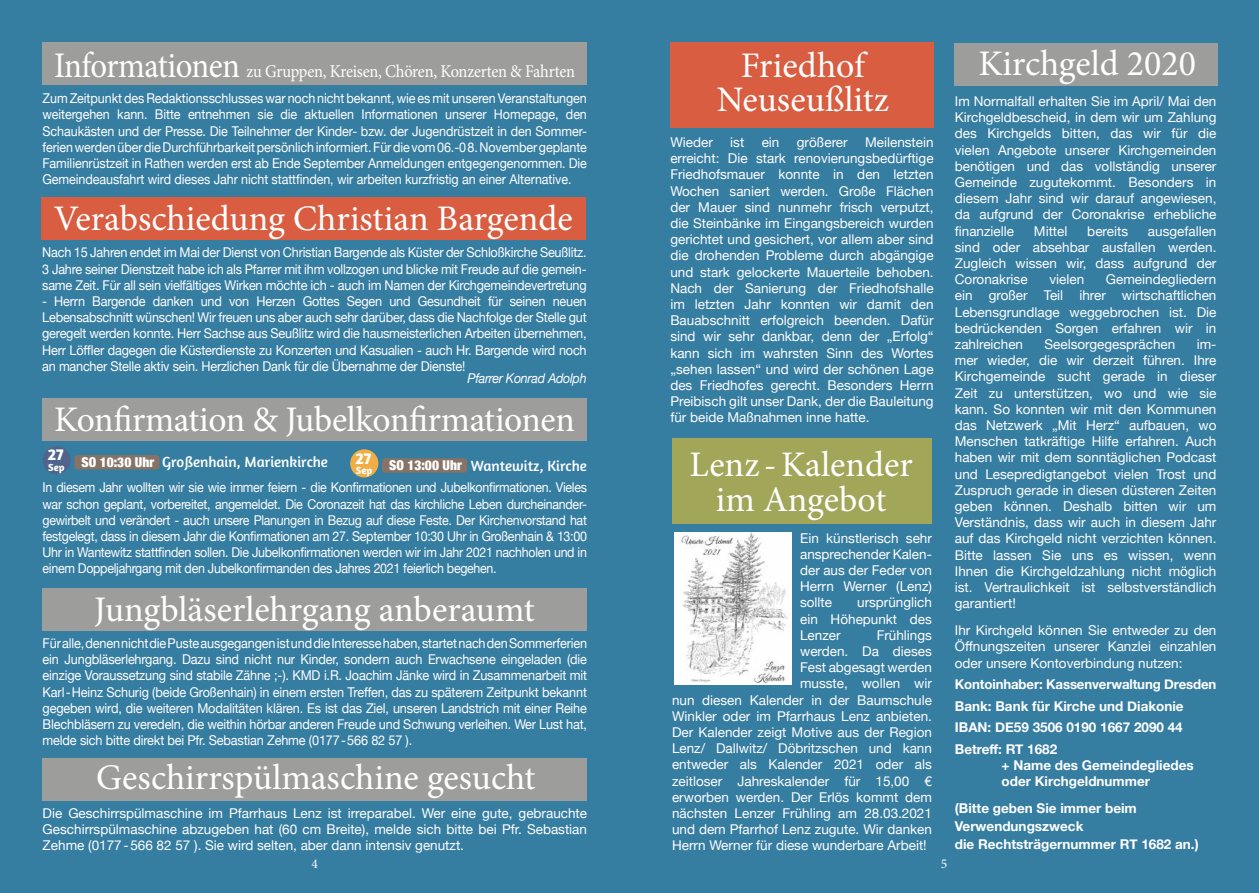
<style>
.page{position:relative;width:1259px;height:893px;background:#367da2}
.page>*{position:absolute;margin:0;border:0;box-sizing:border-box;transform-origin:0 0}
.t1{font:36px/34.5px "Minion Pro";letter-spacing:-.005em;color:#fff;text-align:center}
.t2{font:18px "Minion Pro";letter-spacing:-.015em;color:#fff;scale:.91 1}
.t3{font:700 16.5px "Amaranth";color:#fff}
.t4{font:15px "Amaranth";color:#fff}
.t5{font:13.5px/16.2px "Helvetica Neue";color:#fff;text-align:justify}
.t6{font:13.5px/16.2px "Helvetica Neue";color:#fff;text-align:justify;scale:.94 1}
.t7{font:13.5px/16.2px "Helvetica Neue";color:#fff;text-align:justify;scale:.92 1}
.t8{font:13.5px/16.2px "Helvetica Neue";color:#fff;text-align:justify;scale:.93 1}
.t9{font:700 13.5px/21.6px "Helvetica Neue";color:#fff}
.t10{font:900 condensed 13.5px "Helvetica Neue";color:#fff}
.t11{font:italic 13.5px "Helvetica Neue";letter-spacing:-.025em;color:#fff;scale:.93 1}
.t12{font:13.5px "Minion Pro";color:#fff}
.t13{font:700 10.5px "Amaranth";color:#fff}
.s1{font-size:36px}
</style>
<div class="page">
<div style="left:43px;top:43px;width:544px;height:42px;background:#9d9d9c"></div>
<div style="left:43px;top:398px;width:544px;height:42px;background:#9d9d9c"></div>
<div style="left:43px;top:446px;width:28px;height:28px;background:#51648c;border-radius:50%"></div>
<svg style="left:74px;top:455px;width:85px;height:14px"></svg>
<div style="left:350px;top:449px;width:28px;height:28px;background:#f2ae45;border-radius:50%"></div>
<svg style="left:382px;top:458px;width:85px;height:15px"></svg>
<div style="left:43px;top:588px;width:544px;height:43px;background:#9d9d9c"></div>
<div style="left:672px;top:439px;width:260px;height:85px;background:#a2a659"></div>
<img style="left:674px;top:533px;width:117px;height:152px">
<div style="left:955px;top:43px;width:263px;height:42px;background:#9d9d9c"></div>
<div style="left:670px;top:43px;width:263px;height:85px;background:#d95d41"></div>
<div style="left:43px;top:759px;width:544px;height:42px;background:#9d9d9c"></div>
<div style="left:41px;top:198px;width:545px;height:42px;background:#d95d41"></div>
<h2 class="t2" style="left:54px;top:60px;width:574px"><span class="s1">Informationen</span> zu Gruppen, Kreisen, Chören, Konzerten &amp; Fahrten</h2>
<p class="t8" style="left:43px;top:91px;width:587px">Zum Zeitpunkt des Redaktionsschlusses war noch nicht bekannt, wie es mit unseren Veranstaltungen weitergehen kann. Bitte entnehmen sie die aktuellen Informationen unserer Homepage, den Schaukästen und der Presse. Die Teilnehmer der Kinder- bzw. der Jugendrüstzeit in den Sommer&shy;ferien werden über die Durchführbarkeit persönlich informiert. Für die vom 06.-08. November geplante Familienrüstzeit in Rathen werden erst ab Ende September Anmeldungen entgegengenommen. Die Gemeindeausfahrt wird dieses Jahr nicht stattfinden, wir arbeiten kurzfristig an einer Alternative.</p>
<h1 class="t1" style="left:54px;top:201px;width:520px">Verabschiedung Christian Bargende</h1>
<p class="t6" style="left:42px;top:245px;width:581px">Nach 15 Jahren endet im Mai der Dienst von Christian Bargende als Küster der Schloßkirche Seußlitz.<br>3 Jahre seiner Dienstzeit habe ich als Pfarrer mit ihm vollzogen und blicke mit Freude auf die gemein&shy;same Zeit. Für all sein vielfältiges Wirken möchte ich - auch im Namen der Kirchgemeindevertretung</p>
<p class="t6" style="left:42px;top:294px;width:581px">- Herrn Bargende danken und von Herzen Gottes Segen und Gesundheit für seinen neuen Lebensabschnitt wünschen! Wir freuen uns aber auch sehr darüber, dass die Nachfolge der Stelle gut geregelt werden konnte. Herr Sachse aus Seußlitz wird die hausmeisterlichen Arbeiten übernehmen, Herr Löffler dagegen die Küsterdienste zu Konzerten und Kasualien - auch Hr. Bargende wird noch an mancher Stelle aktiv sein. Herzlichen Dank für die Übernahme der Dienste!</p>
<p class="t11" style="left:467px;top:368px;width:130px">Pfarrer Konrad Adolph</p>
<h1 class="t1" style="left:54px;top:403px;width:522px">Konfirmation &amp; Jubelkonfirmationen</h1>
<p class="t4" style="left:162px;top:453px;width:167px">Großenhain, Marienkirche</p>
<p class="t3" style="left:48px;top:444px;width:18px">27</p>
<p class="t13" style="left:48px;top:461px;width:18px">Sep</p>
<p class="t3" style="left:355px;top:448px;width:18px">27</p>
<p class="t13" style="left:356px;top:464px;width:18px">Sep</p>
<p class="t10" style="left:81px;top:451px;width:74px">SO 10:30 Uhr</p>
<p class="t4" style="left:471px;top:457px;width:118px">Wantewitz, Kirche</p>
<p class="t10" style="left:389px;top:454px;width:74px">SO 13:00 Uhr</p>
<p class="t7" style="left:43px;top:480px;width:593px">In diesem Jahr wollten wir sie wie immer feiern - die Konfirmationen und Jubelkonfirmationen. Vieles war schon geplant, vorbereitet, angemeldet. Die Coronazeit hat das kirchliche Leben durcheinander&shy;gewirbelt und verändert - auch unsere Planungen in Bezug auf diese Feste. Der Kirchenvorstand hat festgelegt, dass in diesem Jahr die Konfirmationen am 27. September 10:30 Uhr in Großenhain &amp; 13:00<br>Uhr in Wantewitz stattfinden sollen. Die Jubelkonfirmationen werden wir im Jahr 2021 nachholen und in einem Doppeljahrgang mit den Jubelkonfirmanden des Jahres 2021 feierlich begehen.</p>
<h1 class="t1" style="left:94px;top:592px;width:442px">Jungbläserlehrgang anberaumt</h1>
<p class="t6" style="left:43px;top:636px;width:581px">Für alle, denen nicht die Puste ausgegangen ist und die Interesse haben, startet nach den Sommerferien ein Jungbläserlehrgang. Dazu sind nicht nur Kinder, sondern auch Erwachsene eingeladen (die einzige Voraussetzung sind stabile Zähne ;-). KMD i.R. Joachim Jänke wird in Zusammenarbeit mit Karl-Heinz Schurig (beide Großenhain) in einem ersten Treffen, das zu späterem Zeitpunkt bekannt gegeben wird, die weiteren Modalitäten klären. Es ist das Ziel, unseren Landstrich mit einer Reihe Blechbläsern zu veredeln, die weithin hörbar anderen Freude und Schwung verleihen. Wer Lust hat, melde sich bitte direkt bei Pfr. Sebastian Zehme (0177-566 82 57 ).</p>
<h1 class="t1" style="left:96px;top:761px;width:441px">Geschirrspülmaschine gesucht</h1>
<p class="t5" style="left:43px;top:806px;width:546px">Die Geschirrspülmaschine im Pfarrhaus Lenz ist irreparabel. Wer eine gute, gebrauchte Geschirrspülmaschine abzugeben hat (60 cm Breite), melde sich bitte bei Pfr. Sebastian Zehme (0177-566 82 57 ). Sie wird selten, aber dann intensiv genutzt.</p>
<h1 class="t1" style="left:717px;top:48px;width:174px">Friedhof<br>Neuseußlitz</h1>
<p class="t5" style="left:670px;top:135px;width:44px">Wieder</p>
<p class="t5" style="left:730px;top:135px;width:15px">ist</p>
<p class="t5" style="left:761px;top:135px;width:19px">ein</p>
<p class="t5" style="left:797px;top:135px;width:52px">größerer</p>
<p class="t5" style="left:670px;top:135px;width:265px;text-indent:195px">Meilenstein erreicht: Die stark renovierungsbedürftige Friedhofsmauer konnte in den letzten Wochen saniert werden. Große Flächen der Mauer sind nunmehr frisch verputzt, die Steinbänke im Eingangsbereich wurden gerichtet und gesichert, vor allem aber sind die drohenden Probleme durch abgängige und stark gelockerte Mauerteile behoben.<br>Nach der Sanierung der Friedhofshalle im letzten Jahr konnten wir damit den Bauabschnitt erfolgreich beenden. Dafür sind wir sehr dankbar, denn der „Erfolg“ kann sich im wahrsten Sinn des Wortes „sehen lassen“ und wird der schönen Lage des Friedhofes gerecht. Besonders Herrn Preibisch gilt unser Dank, der die Bauleitung für beide Maßnahmen inne hatte.</p>
<h1 class="t1" style="left:689px;top:448px;width:225px">Lenz -Kalender im Angebot</h1>
<p class="t5" style="left:800px;top:530px;width:133px">Ein künstlerisch sehr ansprechender Kalen&shy;der aus der Feder von Herrn Werner (Lenz) sollte</p>
<p class="t5" style="left:800px;top:595px;width:133px;text-indent:57px">ursprünglich ein Höhepunkt des Lenzer</p>
<p class="t5" style="left:876px;top:628px;width:57px">Frühlings</p>
<p class="t5" style="left:800px;top:644px;width:133px">werden. Da dieses</p>
<p class="t5" style="left:800px;top:660px;width:133px">Fest abgesagt werden</p>
<p class="t5" style="left:800px;top:676px;width:133px">musste, wollen wir</p>
<p class="t5" style="left:672px;top:692px;width:261px">nun diesen Kalender in der Baumschule</p>
<p class="t5" style="left:672px;top:709px;width:261px">Winkler oder im Pfarrhaus Lenz anbieten.</p>
<p class="t5" style="left:672px;top:725px;width:261px">Der Kalender zeigt Motive aus der Region</p>
<p class="t5" style="left:672px;top:741px;width:261px">Lenz/ Dallwitz/ Döbritzschen und kann</p>
<p class="t5" style="left:672px;top:757px;width:261px">entweder als Kalender 2021 oder als</p>
<p class="t5" style="left:672px;top:773px;width:261px">zeitloser Jahreskalender für 15,00 €</p>
<p class="t5" style="left:672px;top:790px;width:261px">erworben werden. Der Erlös kommt dem</p>
<p class="t5" style="left:672px;top:806px;width:261px">nächsten Lenzer Frühling am 28.03.2021</p>
<p class="t5" style="left:672px;top:822px;width:261px">und dem Pfarrhof Lenz zugute. Wir danken</p>
<p class="t5" style="left:672px;top:838px;width:256px">Herrn Werner für diese wunderbare Arbeit!</p>
<p class="t12" style="left:312px;top:854px;width:8px">4</p>
<p class="t12" style="left:941px;top:854px;width:8px">5</p>
<h1 class="t1" style="left:978px;top:47px;width:219px">Kirchgeld 2020</h1>
<p class="t5" style="left:955px;top:94px;width:263px">Im Normalfall erhalten Sie im April/ Mai den Kirchgeldbescheid, in dem wir um Zahlung des Kirchgelds bitten, das wir für die vielen Angebote unserer Kirchgemeinden benötigen und das vollständig unserer Gemeinde zugutekommt. Besonders in diesem Jahr sind wir darauf angewiesen, da aufgrund der Coronakrise erhebliche finanzielle</p>
<p class="t5" style="left:955px;top:223px;width:263px;text-indent:193px">ausgefallen sind oder absehbar ausfallen werden.<br>Zugleich wissen wir, dass aufgrund der Coronakrise</p>
<p class="t5" style="left:1034px;top:223px;width:35px">Mittel</p>
<p class="t5" style="left:1087px;top:223px;width:42px">bereits</p>
<p class="t5" style="left:955px;top:272px;width:263px;text-indent:151px">Gemeindegliedern ein großer Teil ihrer wirtschaftlichen Lebensgrundlage weggebrochen ist. Die bedrückenden Sorgen erfahren wir in zahlreichen</p>
<p class="t5" style="left:1049px;top:272px;width:36px">vielen</p>
<p class="t5" style="left:1044px;top:337px;width:132px">Seelsorgegesprächen</p>
<p class="t5" style="left:955px;top:337px;width:263px;text-indent:242px">im&shy;mer wieder, die wir derzeit führen. Ihre Kirchgemeinde sucht gerade in dieser Zeit zu unterstützen, wo und wie sie kann. So konnten wir mit den Kommunen das Netzwerk „Mit Herz“ aufbauen, wo Menschen tatkräftige Hilfe erfahren. Auch haben wir mit dem sonntäglichen Podcast und Lesepredigtangebot vielen Trost und Zuspruch gerade in diesen düsteren Zeiten geben können. Deshalb bitten wir um Verständnis, dass wir auch in diesem Jahr auf das Kirchgeld nicht verzichten können.<br>Bitte lassen Sie uns es wissen, wenn Ihnen die Kirchgeldzahlung nicht möglich ist. Vertraulichkeit ist selbstverständlich garantiert!</p>
<p class="t5" style="left:955px;top:623px;width:263px">Ihr Kirchgeld können Sie entweder zu den Öffnungszeiten unserer Kanzlei einzahlen oder unsere Kontoverbindung nutzen:</p>
<p class="t9" style="left:955px;top:674px;width:263px">Kontoinhaber: Kassenverwaltung Dresden<br>Bank: Bank für Kirche und Diakonie<br>IBAN: DE59 3506 0190 1667 2090 44<br>Betreff: RT 1682</p>
<p class="t9" style="left:1001px;top:758px;width:194px;line-height:16.2px">+ Name des Gemeindegliedes oder Kirchgeldnummer</p>
<p class="t9" style="left:955px;top:800px;width:245px;line-height:18px">(Bitte geben Sie immer beim<br>Verwendungszweck<br>die Rechtsträgernummer RT 1682 an.)</p>
</div>
